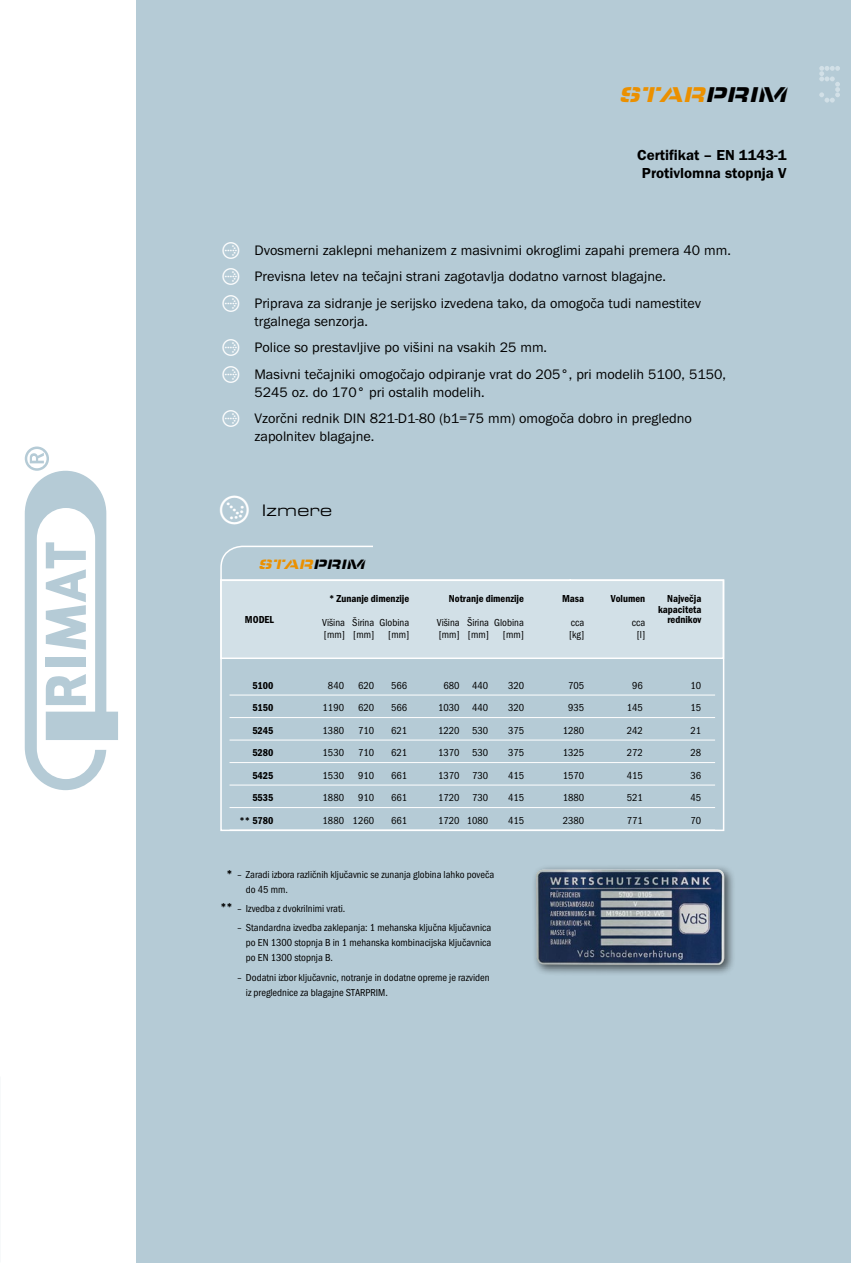
<style>
.page{position:relative;width:851px;height:1263px;background:#fff}
.page>*{position:absolute;margin:0;border:0;box-sizing:border-box;transform-origin:0 0}
.t1{font:53.55px "Dot Matrix Two Narrow";color:#d2e0e7}
.t2{font:italic 22.2px "Eurostile Ste DCE Blac Exte";color:#eb9000}
.t3{font:17.25px "Eurostile TCE Regu Exte";color:#000}
.t4{font:600 15px/18px "Franklin Got Itc TCE";color:#000;text-align:center}
.t5{font:14.25px/26.5px "Franklin Got Itc TCE";color:#000}
.t6{font:italic 14.1px "Eurostile Ste DCE Blac Exte";color:#eb9000}
.t7{font:600 condensed 12px "Franklin Got Itc TCE";color:#000}
.t8{font:condensed 10.5px/15px "Franklin Got Itc TCE";color:#000}
.t9{font:600 condensed 10.5px/10.5px "Franklin Got Itc TCE";color:#000;text-align:right}
.t10{font:600 condensed 10.35px "Franklin Got Itc TCE";color:#000}
.s1{color:#000}
.s2{font-family:"Button Bonus Circle Positive";font-size:21px;color:#fff}
.s3{font-family:"Button Bonus Circle Positive";font-size:36px;color:#fff}
</style>
<div class="page">
<div style="left:136px;top:0;width:714px;height:1263px;background:#b5cbd6"></div>
<svg style="left:25px;top:446px;width:93px;height:344px"></svg>
<div style="left:531px;top:864px;width:204px;height:112px;background:#000;opacity:.6"></div>
<img style="left:536px;top:869px;width:188px;height:96px">
<div style="left:220px;top:580px;width:504px;height:79px;background:#d2e0e7;border:2px solid #fff"></div>
<div style="left:220px;top:579px;width:504px;height:252px;border:2px solid #fff"></div>
<hr style="left:229px;top:695px;width:486px;height:1px;background:#fff">
<hr style="left:229px;top:717px;width:486px;height:1px;background:#fff">
<hr style="left:229px;top:740px;width:486px;height:1px;background:#fff">
<hr style="left:229px;top:762px;width:486px;height:1px;background:#fff">
<hr style="left:229px;top:785px;width:486px;height:1px;background:#fff">
<hr style="left:229px;top:807px;width:486px;height:1px;background:#fff">
<hr style="left:229px;top:830px;width:486px;height:1px;background:#fff">
<h2 class="t2" style="left:618px;top:81px;width:175px">STAR<span class="s1">PRIM</span></h2>
<h3 class="t4" style="left:637px;top:146px;width:151px">Certifikat – EN 1143-1<br>Protivlomna stopnja V</h3>
<h3 class="t5" style="left:220px;top:237px;width:512px"><span class="s2">A</span> Dvosmerni zaklepni mehanizem z masivnimi okroglimi zapahi premera 40 mm.<br><span class="s2">A</span> Previsna letev na tečajni strani zagotavlja dodatno varnost blagajne.<br><span class="s2">A</span> Priprava za sidranje je serijsko izvedena tako, da omogoča tudi namestitev</h3>
<h3 class="t5" style="left:220px;top:308px;width:507px;text-indent:34px">trgalnega senzorja.<br><span class="s2">A</span> Police so prestavljive po višini na vsakih 25 mm.<br><span class="s2">A</span> Masivni tečajniki omogočajo odpiranje vrat do 205°, pri modelih 5100, 5150,</h3>
<h3 class="t5" style="left:220px;top:379px;width:473px;text-indent:34px">5245 oz. do 170° pri ostalih modelih.<br><span class="s2">A</span> Vzorčni rednik DIN 821-D1-80 (b1=75 mm) omogoča dobro in pregledno</h3>
<h3 class="t5" style="left:254px;top:424px;width:121px">zapolnitev blagajne.</h3>
<h3 class="t3" style="left:216px;top:501px;width:118px"><span class="s3">F</span> Izmere</h3>
<h3 class="t6" style="left:258px;top:557px;width:111px">STAR<span class="s1">PRIM</span></h3>
<p class="t9" style="left:245px;top:615px;width:31px">MODEL</p>
<p class="t9" style="left:329px;top:594px;width:82px">* Zunanje dimenzije</p>
<p class="t8" style="left:322px;top:616px;width:89px;line-height:12.6px">Višina Širina Globina [mm] [mm]</p>
<p class="t8" style="left:388px;top:627px;width:23px">[mm]</p>
<p class="t9" style="left:449px;top:594px;width:76px">Notranje dimenzije</p>
<p class="t8" style="left:437px;top:616px;width:89px;line-height:12.6px">Višina Širina Globina [mm] [mm]</p>
<p class="t8" style="left:502px;top:627px;width:23px">[mm]</p>
<p class="t9" style="left:562px;top:594px;width:24px">Masa</p>
<p class="t8" style="left:569px;top:616px;width:17px;line-height:12.6px">cca [kg]</p>
<p class="t9" style="left:610px;top:594px;width:36px">Volumen</p>
<p class="t8" style="left:631px;top:616px;width:15px;line-height:12.6px;text-align:center">cca [l]</p>
<p class="t9" style="left:658px;top:594px;width:45px">Največja kapaciteta rednikov</p>
<p class="t10" style="left:252px;top:679px;width:23px">5100</p>
<p class="t8" style="left:328px;top:678px;width:18px">840</p>
<p class="t8" style="left:358px;top:678px;width:18px">620</p>
<p class="t8" style="left:391px;top:678px;width:18px">566</p>
<p class="t8" style="left:443px;top:678px;width:46px">680 440</p>
<p class="t8" style="left:508px;top:678px;width:18px">320</p>
<p class="t8" style="left:568px;top:678px;width:18px">705</p>
<p class="t8" style="left:632px;top:678px;width:12px">96</p>
<p class="t8" style="left:690px;top:678px;width:12px">10</p>
<p class="t10" style="left:252px;top:702px;width:23px">5150</p>
<p class="t8" style="left:322px;top:700px;width:23px">1190</p>
<p class="t8" style="left:358px;top:700px;width:18px">620</p>
<p class="t8" style="left:391px;top:700px;width:18px">566</p>
<p class="t8" style="left:438px;top:700px;width:51px">1030 440</p>
<p class="t8" style="left:508px;top:700px;width:18px">320</p>
<p class="t8" style="left:568px;top:700px;width:18px">935</p>
<p class="t8" style="left:626px;top:700px;width:18px">145</p>
<p class="t8" style="left:690px;top:700px;width:12px">15</p>
<p class="t10" style="left:252px;top:724px;width:23px">5245</p>
<p class="t8" style="left:322px;top:723px;width:23px">1380</p>
<p class="t8" style="left:358px;top:723px;width:18px">710</p>
<p class="t8" style="left:391px;top:723px;width:18px">621</p>
<p class="t8" style="left:438px;top:723px;width:51px">1220 530</p>
<p class="t8" style="left:508px;top:723px;width:18px">375</p>
<p class="t8" style="left:562px;top:723px;width:23px">1280</p>
<p class="t8" style="left:626px;top:723px;width:18px">242</p>
<p class="t8" style="left:690px;top:723px;width:12px">21</p>
<p class="t10" style="left:252px;top:747px;width:23px">5280</p>
<p class="t8" style="left:322px;top:745px;width:23px">1530</p>
<p class="t8" style="left:358px;top:745px;width:18px">710</p>
<p class="t8" style="left:391px;top:745px;width:18px">621</p>
<p class="t8" style="left:438px;top:745px;width:51px">1370 530</p>
<p class="t8" style="left:508px;top:745px;width:18px">375</p>
<p class="t8" style="left:562px;top:745px;width:23px">1325</p>
<p class="t8" style="left:626px;top:745px;width:18px">272</p>
<p class="t8" style="left:690px;top:745px;width:12px">28</p>
<p class="t10" style="left:252px;top:769px;width:23px">5425</p>
<p class="t8" style="left:322px;top:768px;width:23px">1530</p>
<p class="t8" style="left:358px;top:768px;width:18px">910</p>
<p class="t8" style="left:391px;top:768px;width:18px">661</p>
<p class="t8" style="left:438px;top:768px;width:51px">1370 730</p>
<p class="t8" style="left:508px;top:768px;width:18px">415</p>
<p class="t8" style="left:562px;top:768px;width:23px">1570</p>
<p class="t8" style="left:626px;top:768px;width:18px">415</p>
<p class="t8" style="left:690px;top:768px;width:12px">36</p>
<p class="t10" style="left:252px;top:792px;width:23px">5535</p>
<p class="t8" style="left:322px;top:790px;width:23px">1880</p>
<p class="t8" style="left:358px;top:790px;width:18px">910</p>
<p class="t8" style="left:391px;top:790px;width:18px">661</p>
<p class="t8" style="left:438px;top:790px;width:51px">1720 730</p>
<p class="t8" style="left:508px;top:790px;width:18px">415</p>
<p class="t8" style="left:562px;top:790px;width:23px">1880</p>
<p class="t8" style="left:626px;top:790px;width:18px">521</p>
<p class="t8" style="left:690px;top:790px;width:12px">45</p>
<p class="t10" style="left:239px;top:814px;width:35px">** 5780</p>
<p class="t8" style="left:322px;top:813px;width:53px">1880 1260</p>
<p class="t8" style="left:391px;top:813px;width:18px">661</p>
<p class="t8" style="left:438px;top:813px;width:51px">1720 1080</p>
<p class="t8" style="left:508px;top:813px;width:18px">415</p>
<p class="t8" style="left:562px;top:813px;width:23px">2380</p>
<p class="t8" style="left:626px;top:813px;width:18px">771</p>
<p class="t8" style="left:690px;top:813px;width:12px">70</p>
<p class="t7" style="left:226px;top:867px;width:8px">*</p>
<p class="t7" style="left:220px;top:900px;width:14px">**</p>
<p class="t8" style="left:246px;top:867px;width:250px;text-indent:-9px">– Zaradi izbora različnih ključavnic se zunanja globina lahko poveča do 45 mm.</p>
<p class="t8" style="left:237px;top:901px;width:109px">– Izvedba z dvokrilnimi vrati.</p>
<p class="t8" style="left:246px;top:920px;width:247px;text-align:justify;text-indent:-9px">– Standardna izvedba zaklepanja: 1 mehanska ključna ključavnica po EN 1300 stopnja B in 1 mehanska kombinacijska ključavnica po EN 1300 stopnja B.</p>
<p class="t8" style="left:246px;top:970px;width:245px;text-indent:-9px">– Dodatni izbor ključavnic, notranje in dodatne opreme je razviden iz preglednice za blagajne STARPRIM.</p>
<h1 class="t1" style="left:816px;top:55px;width:28px">5</h1>
</div>
